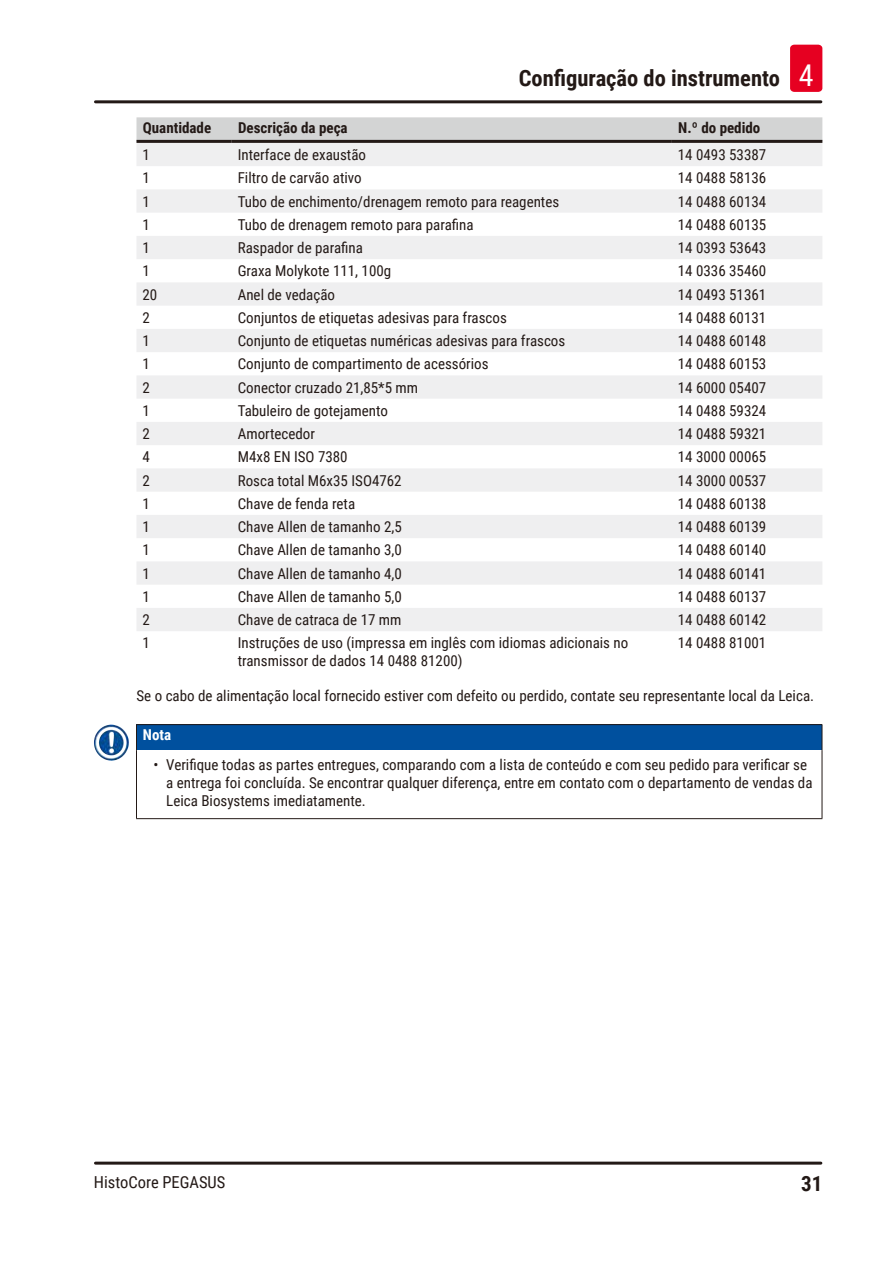
<style>
.page{position:relative;width:893px;height:1263px;background:#fff}
.page>*{position:absolute;margin:0;border:0;box-sizing:border-box;transform-origin:0 0}
.t1{font:700 22.5px "Roboto Condensed";color:#231916}
.t2{font:700 21px "Roboto Condensed";color:#231916}
.t3{font:16.5px "Roboto Condensed";color:#231916}
.Table_text{font:15px/18px "Roboto Condensed";color:#231916}
.Description_text{font:15px/18px "Roboto Condensed";color:#231916}
.Table_heading{font:700 15px "Roboto Condensed";color:#231916}
.Signalword__no_use_a{font:700 15px "Roboto Condensed";color:#fff}
.s1{font-weight:400;font-size:30px;color:#fff}
</style>
<div class="page">
<hr style="left:95px;top:100px;width:726px;height:3px;background:#231916">
<hr style="left:95px;top:1161px;width:726px;height:3px;background:#231916">
<div style="left:790px;top:45px;width:32px;height:47px;background:#e60021;border-radius:4px"></div>
<svg style="left:136px;top:117px;width:686px;height:23px;background:#d2d3d3"></svg>
<svg style="left:137px;top:143px;width:685px;height:488px;fill:#efeff0"></svg>
<hr style="left:136px;top:140px;width:96px;height:3px;background:#231916">
<hr style="left:232px;top:140px;width:440px;height:3px;background:#231916">
<hr style="left:672px;top:140px;width:150px;height:3px;background:#231916">
<div style="left:136px;top:725px;width:686px;height:25px;background:#00509e"></div>
<svg style="left:136px;top:725px;width:1px;height:25px"></svg>
<hr style="left:136px;top:750px;width:1px;height:68px;background:#231916">
<hr style="left:822px;top:750px;width:1px;height:68px;background:#231916">
<hr style="left:136px;top:818px;width:686px;height:1px;background:#231916">
<hr style="left:136px;top:724px;width:686px;height:1px;background:#231916">
<svg style="left:822px;top:725px;width:1px;height:25px"></svg>
<img style="left:94px;top:725px;width:26px;height:36px">
<h1 class="t1" style="left:519px;top:63px;width:296px">Configuração do instrumento <span class="s1">4</span></h1>
<p class="Table_heading" style="left:143px;top:117px;width:70px">Quantidade</p>
<p class="Table_heading" style="left:238px;top:117px;width:111px">Descrição da peça</p>
<p class="Table_heading" style="left:678px;top:117px;width:84px">N.º do pedido</p>
<p class="Table_text" style="left:142px;top:145px;width:9px">1</p>
<p class="Table_text" style="left:238px;top:145px;width:130px">Interface de exaustão</p>
<p class="Table_text" style="left:678px;top:145px;width:90px">14 0493 53387</p>
<p class="Table_text" style="left:142px;top:168px;width:9px">1</p>
<p class="Table_text" style="left:238px;top:168px;width:125px">Filtro de carvão ativo</p>
<p class="Table_text" style="left:678px;top:168px;width:90px">14 0488 58136</p>
<p class="Table_text" style="left:142px;top:192px;width:9px">1</p>
<p class="Table_text" style="left:238px;top:192px;width:323px">Tubo de enchimento/drenagem remoto para reagentes</p>
<p class="Table_text" style="left:678px;top:192px;width:90px">14 0488 60134</p>
<p class="Table_text" style="left:142px;top:215px;width:9px">1</p>
<p class="Table_text" style="left:238px;top:215px;width:237px">Tubo de drenagem remoto para parafina</p>
<p class="Table_text" style="left:678px;top:215px;width:90px">14 0488 60135</p>
<p class="Table_text" style="left:142px;top:238px;width:9px">1</p>
<p class="Table_text" style="left:238px;top:238px;width:127px">Raspador de parafina</p>
<p class="Table_text" style="left:678px;top:238px;width:90px">14 0393 53643</p>
<p class="Table_text" style="left:142px;top:261px;width:9px">1</p>
<p class="Table_text" style="left:238px;top:261px;width:155px">Graxa Molykote 111, 100g</p>
<p class="Table_text" style="left:678px;top:261px;width:90px">14 0336 35460</p>
<p class="Table_text" style="left:142px;top:285px;width:16px">20</p>
<p class="Table_text" style="left:238px;top:285px;width:99px">Anel de vedação</p>
<p class="Table_text" style="left:678px;top:285px;width:90px">14 0493 51361</p>
<p class="Table_text" style="left:142px;top:308px;width:9px">2</p>
<p class="Table_text" style="left:238px;top:308px;width:271px">Conjuntos de etiquetas adesivas para frascos</p>
<p class="Table_text" style="left:678px;top:308px;width:90px">14 0488 60131</p>
<p class="Table_text" style="left:142px;top:331px;width:9px">1</p>
<p class="Table_text" style="left:238px;top:331px;width:329px">Conjunto de etiquetas numéricas adesivas para frascos</p>
<p class="Table_text" style="left:678px;top:331px;width:90px">14 0488 60148</p>
<p class="Table_text" style="left:142px;top:354px;width:9px">1</p>
<p class="Table_text" style="left:238px;top:354px;width:252px">Conjunto de compartimento de acessórios</p>
<p class="Table_text" style="left:678px;top:354px;width:90px">14 0488 60153</p>
<p class="Table_text" style="left:142px;top:378px;width:9px">2</p>
<p class="Table_text" style="left:238px;top:378px;width:182px">Conector cruzado 21,85*5 mm</p>
<p class="Table_text" style="left:678px;top:378px;width:90px">14 6000 05407</p>
<p class="Table_text" style="left:142px;top:401px;width:9px">1</p>
<p class="Table_text" style="left:238px;top:401px;width:152px">Tabuleiro de gotejamento</p>
<p class="Table_text" style="left:678px;top:401px;width:90px">14 0488 59324</p>
<p class="Table_text" style="left:142px;top:424px;width:9px">2</p>
<p class="Table_text" style="left:238px;top:424px;width:79px">Amortecedor</p>
<p class="Table_text" style="left:678px;top:424px;width:90px">14 0488 59321</p>
<p class="Table_text" style="left:142px;top:447px;width:9px">4</p>
<p class="Table_text" style="left:238px;top:447px;width:111px">M4x8 EN ISO 7380</p>
<p class="Table_text" style="left:678px;top:447px;width:90px">14 3000 00065</p>
<p class="Table_text" style="left:142px;top:471px;width:9px">2</p>
<p class="Table_text" style="left:238px;top:471px;width:165px">Rosca total M6x35 ISO4762</p>
<p class="Table_text" style="left:678px;top:471px;width:90px">14 3000 00537</p>
<p class="Table_text" style="left:142px;top:494px;width:9px">1</p>
<p class="Table_text" style="left:238px;top:494px;width:119px">Chave de fenda reta</p>
<p class="Table_text" style="left:678px;top:494px;width:90px">14 0488 60138</p>
<p class="Table_text" style="left:142px;top:517px;width:9px">1</p>
<p class="Table_text" style="left:238px;top:517px;width:166px">Chave Allen de tamanho 2,5</p>
<p class="Table_text" style="left:678px;top:517px;width:90px">14 0488 60139</p>
<p class="Table_text" style="left:142px;top:540px;width:9px">1</p>
<p class="Table_text" style="left:238px;top:540px;width:166px">Chave Allen de tamanho 3,0</p>
<p class="Table_text" style="left:678px;top:540px;width:90px">14 0488 60140</p>
<p class="Table_text" style="left:142px;top:564px;width:9px">1</p>
<p class="Table_text" style="left:238px;top:564px;width:166px">Chave Allen de tamanho 4,0</p>
<p class="Table_text" style="left:678px;top:564px;width:90px">14 0488 60141</p>
<p class="Table_text" style="left:142px;top:587px;width:9px">1</p>
<p class="Table_text" style="left:238px;top:587px;width:166px">Chave Allen de tamanho 5,0</p>
<p class="Table_text" style="left:678px;top:587px;width:90px">14 0488 60137</p>
<p class="Table_text" style="left:142px;top:610px;width:9px">2</p>
<p class="Table_text" style="left:238px;top:610px;width:165px">Chave de catraca de 17 mm</p>
<p class="Table_text" style="left:678px;top:610px;width:90px">14 0488 60142</p>
<p class="Table_text" style="left:142px;top:633px;width:9px">1</p>
<p class="Table_text" style="left:238px;top:633px;width:392px">Instruções de uso (impressa em inglês com idiomas adicionais no transmissor de dados 14 0488 81200)</p>
<p class="Table_text" style="left:678px;top:633px;width:90px">14 0488 81001</p>
<p class="Description_text" style="left:136px;top:686px;width:679px">Se o cabo de alimentação local fornecido estiver com defeito ou perdido, contate seu representante local da Leica.</p>
<p class="Signalword__no_use_a" style="left:143px;top:724px;width:30px">Nota</p>
<p class="Description_text" style="left:166px;top:755px;width:648px;text-indent:-13px">• Verifique todas as partes entregues, comparando com a lista de conteúdo e com seu pedido para verificar se a entrega foi concluída. Se encontrar qualquer diferença, entre em contato com o departamento de vendas da<br>Leica Biosystems imediatamente.</p>
<p class="t3" style="left:94px;top:1170px;width:133px">HistoCore PEGASUS</p>
<h2 class="t2" style="left:801px;top:1169px;width:23px">31</h2>
</div>
